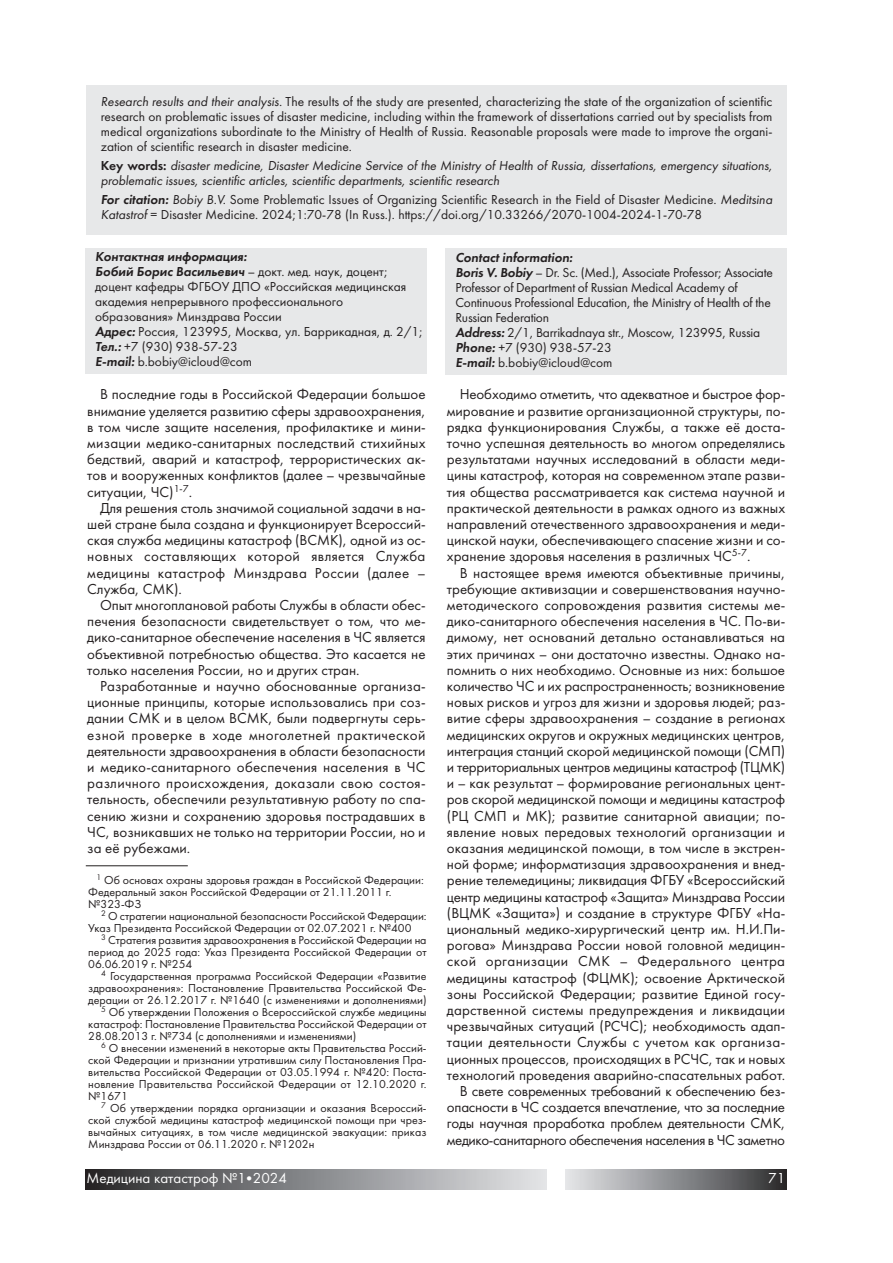
<style>
.page{position:relative;width:893px;height:1263px;background:#fff}
.page>*{position:absolute;margin:0;border:0;box-sizing:border-box;transform-origin:0 0}
.t1{font:15px/16.2px "Futura Book C";color:#231f20;text-align:justify}
.t2{font:15px "Futura Book C";color:#fff}
.t3{font:13.5px/15px "Futura Book C";color:#231f20}
.t4{font:italic 13.5px/15px "Futura Book C";letter-spacing:-.005em;color:#231f20}
.t5{font:italic 13.5px "Futura Demi C";color:#231f20}
.t6{font:12px/12px "Futura Book C";color:#231f20}
.s1{font-style:italic}
.s2{font-family:"Futura Demi C";font-style:normal}
.s3{font-family:"Futura Demi C";font-style:italic}
</style>
<div class="page">
<div style="left:85px;top:1169px;width:461px;height:21px;background:linear-gradient(to right,#2b2b2d,#e5e6ea)"></div>
<div style="left:566px;top:1169px;width:221px;height:21px;background:linear-gradient(to right,#e5e7ea,#2e2e30)"></div>
<div style="left:87px;top:85px;width:700px;height:150px;background:#e7e8e9"></div>
<div style="left:85px;top:248px;width:341px;height:126px;background:#e7e8e9"></div>
<div style="left:445px;top:248px;width:342px;height:126px;background:#e7e8e9"></div>
<hr style="left:86px;top:865px;width:102px;height:1px;background:#231f20">
<p class="t3" style="left:101px;top:94px;width:673px;text-align:justify"><span class="s1">Research results and their analysis.</span> The results of the study are presented, characterizing the state of the organization of scientific research on problematic issues of disaster medicine, including within the framework of dissertations carried out by specialists from medical organizations subordinate to the Ministry of Health of Russia. Reasonable proposals were made to improve the organi&shy;zation of scientific research in disaster medicine.</p>
<p class="t4" style="left:101px;top:158px;width:673px"><span class="s2">Key words:</span> disaster medicine, Disaster Medicine Service of the Ministry of Health of Russia, dissertations, emergency situations, problematic issues, scientific articles, scientific departments, scientific research</p>
<p class="t3" style="left:101px;top:192px;width:673px"><span class="s3">For citation:</span> <span class="s1">Bobiy B.V.</span> Some Problematic Issues of Organizing Scientific Research in the Field of Disaster Medicine<span class="s1">. Meditsina<br>Katastrof</span> = Disaster Medicine. 2024;1:70-78 (In Russ.). https://doi.org/10.33266/2070-1004-2024-1-70-78</p>
<p class="t5" style="left:95px;top:249px;width:153px">Контактная информация:</p>
<p class="t3" style="left:95px;top:264px;width:329px"><span class="s3">Бобий Борис Васильевич</span> – докт. мед. наук, доцент; доцент кафедры ФГБОУ ДПО «Российская медицинская академия непрерывного профессионального образования» Минздрава России<br><span class="s3">Адрес:</span> Россия, 123995, Москва, ул. Баррикадная, д. 2/1; <span class="s3">Тел.:</span> +7 (930) 938-57-23<br><span class="s3">E-mail:</span> b.bobiy@icloud@com</p>
<p class="t5" style="left:455px;top:249px;width:119px">Contact information:</p>
<p class="t3" style="left:455px;top:264px;width:319px"><span class="s3">Boris V. Bobiy</span> – Dr. Sc. (Med.), Associate Professor; Associate Professor of Department of Russian Medical Academy of Continuous Professional Education, the Ministry of Health of the Russian Federation<br><span class="s3">Address:</span> 2/1, Barrikadnaya str., Moscow, 123995, Russia <span class="s3">Phone:</span> +7 (930) 938-57-23<br><span class="s3">E-mail:</span> b.bobiy@icloud@com</p>
<p class="t1" style="left:87px;top:386px;width:340px;text-indent:13px">В последние годы в Российской Федерации большое внимание уделяется развитию сферы здравоохранения, в том числе защите населения, профилактике и мини&shy;мизации медико-санитарных последствий стихийных бедствий, аварий и катастроф, террористических ак&shy;тов и вооруженных конфликтов (далее – чрезвычайные ситуации, ЧС)<sup>1-7</sup>.</p>
<p class="t1" style="left:87px;top:499px;width:340px;text-indent:13px">Для решения столь значимой социальной задачи в на&shy;шей стране была создана и функционирует Всероссий&shy;ская служба медицины катастроф (ВСМК), одной из ос&shy;новных составляющих которой является Служба медицины катастроф Минздрава России (далее – Служба, СМК).</p>
<p class="t1" style="left:87px;top:597px;width:340px;text-indent:13px">Опыт многоплановой работы Службы в области обес&shy;печения безопасности свидетельствует о том, что ме&shy;дико-санитарное обеспечение населения в ЧС является объективной потребностью общества. Это касается не только населения России, но и других стран.</p>
<p class="t1" style="left:87px;top:678px;width:340px;text-indent:13px">Разработанные и научно обоснованные организа&shy;ционные принципы, которые использовались при соз&shy;дании СМК и в целом ВСМК, были подвергнуты серь&shy;езной проверке в ходе многолетней практической деятельности здравоохранения в области безопасности и медико-санитарного обеспечения населения в ЧС различного происхождения, доказали свою состоя&shy;тельность, обеспечили результативную работу по спа&shy;сению жизни и сохранению здоровья пострадавших в ЧС, возникавших не только на территории России, но и за её рубежами.</p>
<p class="t6" style="left:88px;top:874px;width:337px;text-indent:8px"><sup>1</sup> Об основах охраны здоровья граждан в Российской Федерации:<br>Федеральный закон Российской Федерации от 21.11.2011 г. №323-ФЗ</p>
<p class="t6" style="left:88px;top:910px;width:340px;text-indent:13px"><sup>2</sup> О стратегии национальной безопасности Российской Федерации:<br>Указ Президента Российской Федерации от 02.07.2021 г. №400</p>
<p class="t6" style="left:88px;top:934px;width:340px;text-align:justify;text-indent:13px"><sup>3</sup> Стратегия развития здравоохранения в Российской Федерации на период до 2025 года: Указ Президента Российской Федерации от 06.06.2019 г. №254</p>
<p class="t6" style="left:101px;top:970px;width:327px"><sup>4</sup> Государственная программа Российской Федерации «Развитие</p>
<p class="t6" style="left:88px;top:982px;width:340px">здравоохранения»: Постановление Правительства Российской Фе-</p>
<p class="t6" style="left:88px;top:994px;width:340px">дерации от 26.12.2017 г. №1640 (с изменениями и дополнениями)</p>
<p class="t6" style="left:101px;top:1006px;width:327px"><sup>5</sup> Об утверждении Положения о Всероссийской службе медицины</p>
<p class="t6" style="left:88px;top:1018px;width:340px">катастроф: Постановление Правительства Российской Федерации от</p>
<p class="t6" style="left:88px;top:1030px;width:269px">28.08.2013 г. №734 (с дополнениями и изменениями)</p>
<p class="t6" style="left:101px;top:1042px;width:327px"><sup>6</sup> О внесении изменений в некоторые акты Правительства Россий-</p>
<p class="t6" style="left:88px;top:1054px;width:340px">ской Федерации и признании утратившим силу Постановления Пра-</p>
<p class="t6" style="left:88px;top:1066px;width:340px">вительства Российской Федерации от 03.05.1994 г. №420: Поста-</p>
<p class="t6" style="left:88px;top:1078px;width:340px">новление Правительства Российской Федерации от 12.10.2020 г.</p>
<p class="t6" style="left:88px;top:1090px;width:41px">№1671</p>
<p class="t6" style="left:101px;top:1102px;width:327px"><sup>7</sup> Об утверждении порядка организации и оказания Всероссий-</p>
<p class="t6" style="left:88px;top:1114px;width:340px">ской службой медицины катастроф медицинской помощи при чрез-</p>
<p class="t6" style="left:88px;top:1126px;width:340px">вычайных ситуациях, в том числе медицинской эвакуации: приказ</p>
<p class="t6" style="left:88px;top:1138px;width:228px">Минздрава России от 06.11.2020 г. №1202н</p>
<p class="t1" style="left:447px;top:386px;width:340px;text-indent:13px">Необходимо отметить, что адекватное и быстрое фор&shy;мирование и развитие организационной структуры, по&shy;рядка функционирования Службы, а также её доста&shy;точно успешная деятельность во многом определялись результатами научных исследований в области меди&shy;цины катастроф, которая на современном этапе разви&shy;тия общества рассматривается как система научной и практической деятельности в рамках одного из важных направлений отечественного здравоохранения и меди&shy;цинской науки, обеспечивающего спасение жизни и со&shy;хранение здоровья населения в различных ЧС<sup>5-7</sup>.</p>
<p class="t1" style="left:447px;top:564px;width:340px;text-align:right">В настоящее время имеются объективные причины, требующие активизации и совершенствования научно&shy;методического сопровождения развития системы ме&shy;дико-санитарного обеспечения населения в ЧС. По-ви&shy;димому, нет оснований детально останавливаться на этих причинах – они достаточно известны. Однако на&shy;помнить о них необходимо. Основные из них: большое количество ЧС и их распространенность; возникновение новых рисков и угроз для жизни и здоровья людей; раз&shy;витие сферы здравоохранения – создание в регионах медицинских округов и окружных медицинских центров, интеграция станций скорой медицинской помощи (СМП) и территориальных центров медицины катастроф (ТЦМК) и – как результат – формирование региональных цент&shy;ров скорой медицинской помощи и медицины катастроф (РЦ СМП и МК); развитие санитарной авиации; по&shy;явление новых передовых технологий организации и оказания медицинской помощи, в том числе в экстрен&shy;ной форме; информатизация здравоохранения и внед&shy;рение телемедицины; ликвидация ФГБУ «Всероссийский центр медицины катастроф «Защита» Минздрава России (ВЦМК «Защита») и создание в структуре ФГБУ «На&shy;циональный медико-хирургический центр им. Н.И.Пи&shy;рогова» Минздрава России новой головной медицин&shy;ской организации СМК – Федерального центра медицины катастроф (ФЦМК); освоение Арктической зоны Российской Федерации; развитие Единой госу&shy;дарственной системы предупреждения и ликвидации чрезвычайных ситуаций (РСЧС); необходимость адап&shy;тации деятельности Службы с учетом как организа&shy;ционных процессов, происходящих в РСЧС, так и новых технологий проведения аварийно-спасательных работ.<br>В свете современных требований к обеспечению без&shy;опасности в ЧС создается впечатление, что за последние годы научная проработка проблем деятельности СМК, медико-санитарного обеспечения населения в ЧС заметно</p>
<p class="t2" style="left:87px;top:1169px;width:202px">Медицина катастроф №1•2024</p>
<p class="t2" style="left:768px;top:1169px;width:19px">71</p>
</div>
